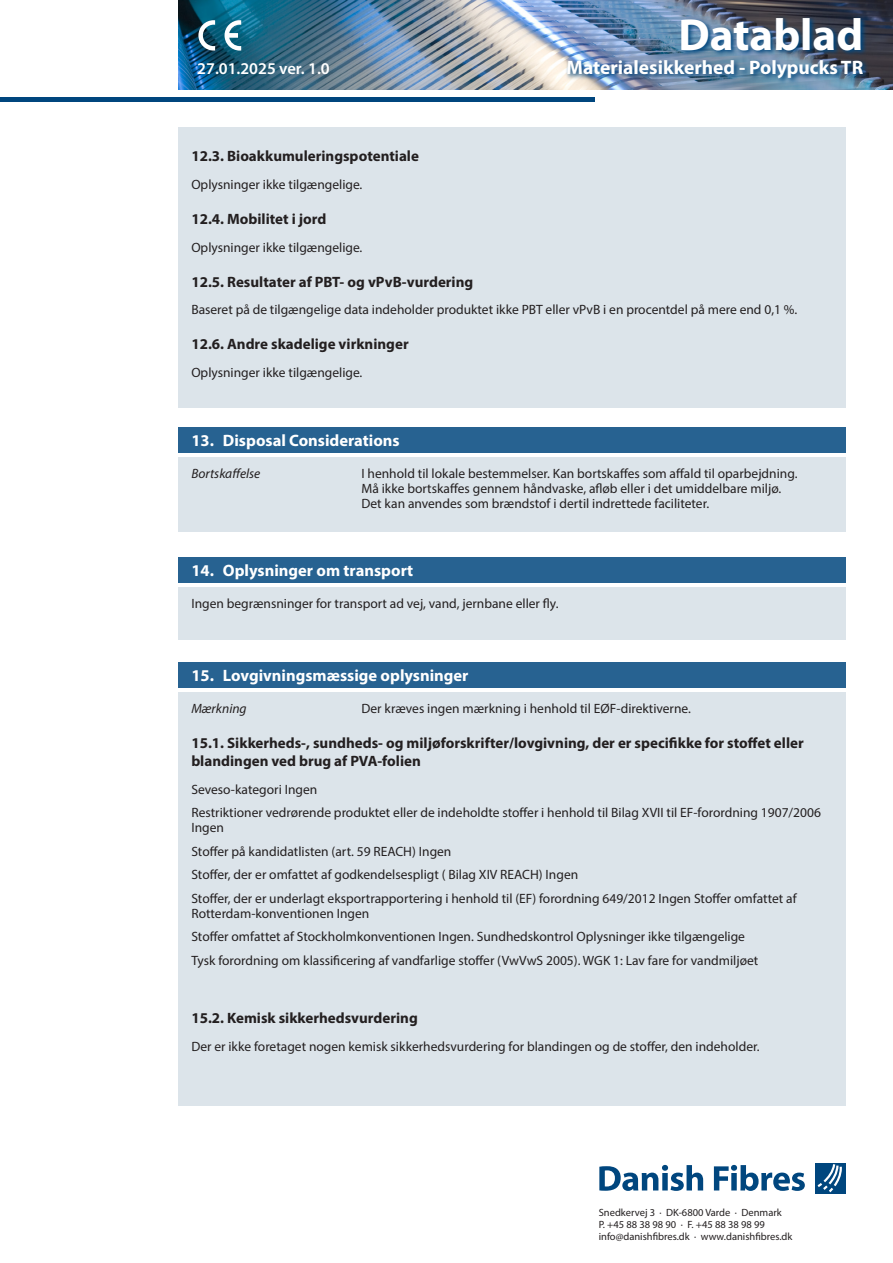
<style>
.page{position:relative;width:893px;height:1263px;background:#fff}
.page>*{position:absolute;margin:0;border:0;box-sizing:border-box;transform-origin:0 0}
.t1{font:700 45px "Myriad Pro";color:#fff}
.t2{font:700 19.5px "Myriad Pro";color:#fff}
.Mellem{font:700 16.5px "Myriad Pro";color:#fff}
.t3{font:600 16.5px "Myriad Pro";color:#fff}
.Underpunkt{font:700 15px/18px "Myriad Pro";color:#231f20}
.Brød{font:13.5px/15px "Myriad Pro";color:#231f20}
.Brød-2{font:italic 13.5px "Myriad Pro";color:#231f20}
.t4{font:10.5px/12px "Myriad Pro";color:#231f20}
</style>
<div class="page">
<hr style="left:0;top:98px;width:595px;height:4px;background:#00467e">
<img style="left:179px;top:0;width:714px;height:89px">
<svg style="left:198px;top:20px;width:17px;height:31px"></svg>
<svg style="left:225px;top:20px;width:16px;height:31px"></svg>
<svg style="left:599px;top:1165px;width:104px;height:26px"></svg>
<svg style="left:714px;top:1165px;width:91px;height:26px"></svg>
<div style="left:815px;top:1163px;width:31px;height:31px;background:#00467e"></div>
<svg style="left:818px;top:1164px;width:24px;height:28px"></svg>
<div style="left:179px;top:128px;width:667px;height:280px;background:#dce4ea"></div>
<div style="left:179px;top:457px;width:667px;height:74px;background:#dce4ea"></div>
<div style="left:179px;top:427px;width:667px;height:26px;background:#276291"></div>
<div style="left:179px;top:587px;width:667px;height:52px;background:#dce4ea"></div>
<div style="left:179px;top:557px;width:667px;height:26px;background:#276291"></div>
<div style="left:179px;top:692px;width:667px;height:414px;background:#dce4ea"></div>
<div style="left:179px;top:662px;width:667px;height:26px;background:#276291"></div>
<img style="left:565px;top:16px;width:304px;height:68px">
<p class="t3" style="left:197px;top:58px;width:134px">27.01.2025 ver. 1.0</p>
<h1 class="t1" style="left:678px;top:5px;width:186px">Datablad</h1>
<h2 class="t2" style="left:566px;top:54px;width:298px">Materialesikkerhed - Polypucks TR</h2>
<p class="Underpunkt" style="left:191px;top:147px;width:229px">12.3. Bioakkumuleringspotentiale</p>
<p class="Brød" style="left:191px;top:177px;width:173px">Oplysninger ikke tilgængelige.</p>
<p class="Underpunkt" style="left:191px;top:209px;width:137px">12.4. Mobilitet i jord</p>
<p class="Brød" style="left:191px;top:239px;width:173px">Oplysninger ikke tilgængelige.</p>
<p class="Underpunkt" style="left:191px;top:272px;width:283px">12.5. Resultater af PBT- og vPvB-vurdering</p>
<p class="Brød" style="left:191px;top:302px;width:608px">Baseret på de tilgængelige data indeholder produktet ikke PBT eller vPvB i en procentdel på mere end 0,1 %.</p>
<p class="Underpunkt" style="left:191px;top:335px;width:219px">12.6. Andre skadelige virkninger</p>
<p class="Brød" style="left:191px;top:365px;width:173px">Oplysninger ikke tilgængelige.</p>
<p class="Mellem" style="left:191px;top:430px;width:210px">13. Disposal Considerations</p>
<p class="Brød-2" style="left:191px;top:465px;width:70px">Bortskaffelse</p>
<p class="Brød" style="left:361px;top:466px;width:438px">I henhold til lokale bestemmelser. Kan bortskaffes som affald til oparbejdning.<br>Må ikke bortskaffes gennem håndvaske, afløb eller i det umiddelbare miljø.<br>Det kan anvendes som brændstof i dertil indrettede faciliteter.</p>
<p class="Mellem" style="left:191px;top:559px;width:223px">14. Oplysninger om transport</p>
<p class="Brød" style="left:191px;top:596px;width:369px">Ingen begrænsninger for transport ad vej, vand, jernbane eller fly.</p>
<p class="Mellem" style="left:191px;top:664px;width:279px">15. Lovgivningsmæssige oplysninger</p>
<p class="Brød-2" style="left:191px;top:700px;width:57px">Mærkning</p>
<p class="Brød" style="left:361px;top:701px;width:331px">Der kræves ingen mærkning i henhold til EØF-direktiverne.</p>
<p class="Underpunkt" style="left:191px;top:733px;width:614px">15.1. Sikkerheds-, sundheds- og miljøforskrifter/lovgivning, der er specifikke for stoffet eller blandingen ved brug af PVA-folien</p>
<p class="Brød" style="left:191px;top:781px;width:128px">Seveso-kategori Ingen</p>
<p class="Brød" style="left:191px;top:805px;width:631px">Restriktioner vedrørende produktet eller de indeholdte stoffer i henhold til Bilag XVII til EF-forordning 1907/2006<br>Ingen</p>
<p class="Brød" style="left:191px;top:843px;width:262px">Stoffer på kandidatlisten (art. 59 REACH) Ingen</p>
<p class="Brød" style="left:191px;top:867px;width:388px">Stoffer, der er omfattet af godkendelsespligt ( Bilag XIV REACH) Ingen</p>
<p class="Brød" style="left:191px;top:890px;width:607px">Stoffer, der er underlagt eksportrapportering i henhold til (EF) forordning 649/2012 Ingen Stoffer omfattet af<br>Rotterdam-konventionen Ingen</p>
<p class="Brød" style="left:191px;top:929px;width:555px">Stoffer omfattet af Stockholmkonventionen Ingen. Sundhedskontrol Oplysninger ikke tilgængelige</p>
<p class="Brød" style="left:191px;top:952px;width:568px">Tysk forordning om klassificering af vandfarlige stoffer (VwVwS 2005). WGK 1: Lav fare for vandmiljøet</p>
<p class="Underpunkt" style="left:191px;top:1009px;width:228px">15.2. Kemisk sikkerhedsvurdering</p>
<p class="Brød" style="left:191px;top:1039px;width:570px">Der er ikke foretaget nogen kemisk sikkerhedsvurdering for blandingen og de stoffer, den indeholder.</p>
<p class="t4" style="left:599px;top:1206px;width:195px">Snedkervej 3 · DK-6800 Varde · Denmark<br>P. +45 88 38 98 90 · F. +45 88 38 98 99 info@danishfibres.dk · www.danishfibres.dk</p>
</div>
